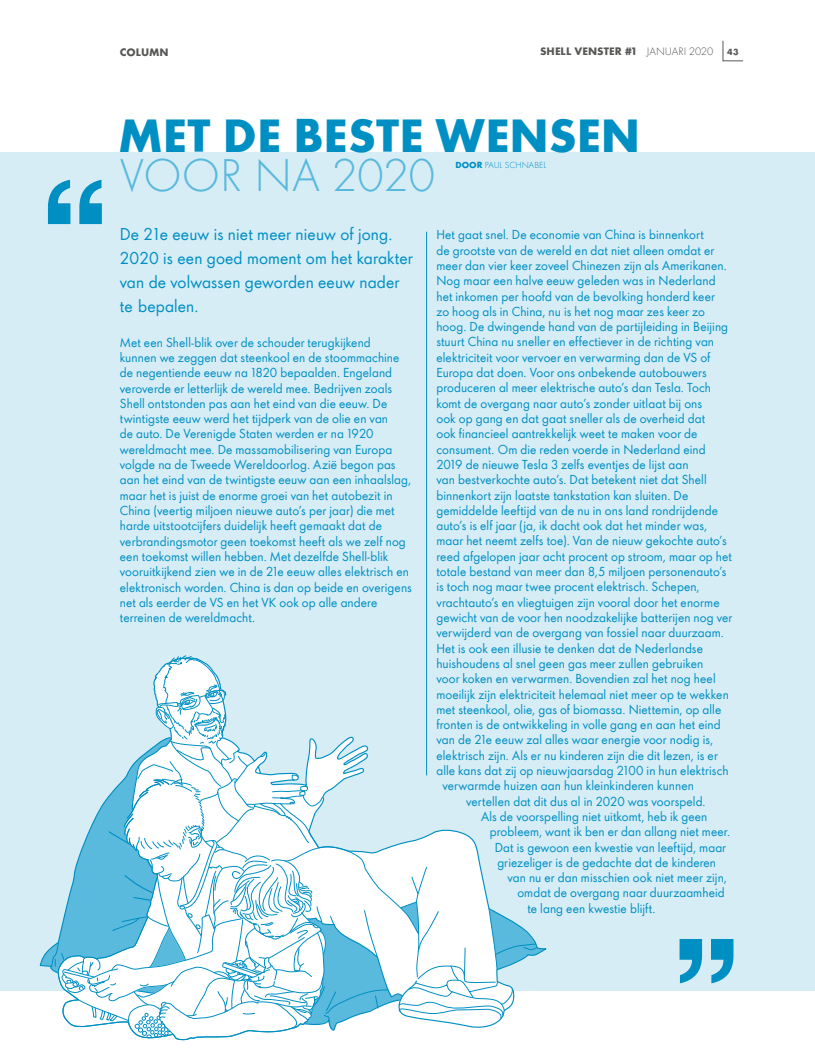
<style>
.page{position:relative;width:815px;height:1063px;background:#fff}
.page>*{position:absolute;margin:0;border:0;box-sizing:border-box;transform-origin:0 0}
.t1{font:700 43.38px "Shell";color:#008fc3}
.t2{font:300 42.5px "Shell";color:#59b9dc}
.t3{font:15.62px/23.8px "Shell";letter-spacing:.01em;color:#008fc3}
.t4{font:11.88px/15.2px "Shell";letter-spacing:.005em;color:#008fc3}
.t5{font:700 10px "Shell";letter-spacing:.01em;color:#575756}
.t6{font:300 8.12px "Shell";color:#008fc3}
.t7{font:700 8.12px "Shell";color:#575756}
.s1{font-weight:300}
.s2{font-weight:700}
</style>
<div class="page">
<div style="left:0;top:152px;width:815px;height:839px;background:#d7edf6"></div>
<svg style="left:680px;top:939px;width:53px;height:44px"></svg>
<svg style="left:48px;top:180px;width:54px;height:44px"></svg>
<svg style="left:722px;top:40px;width:21px;height:21px"></svg>
<hr style="left:426px;top:232px;width:1px;height:543px;background:#008fc3">
<svg style="left:51px;top:655px;width:495px;height:386px"></svg>
<p class="t5" style="left:120px;top:44px;width:50px">COLUMN</p>
<p class="t5" style="left:540px;top:43px;width:175px">SHELL VENSTER #1 <span class="s1">JANUARI 2020</span></p>
<p class="t7" style="left:727px;top:45px;width:13px">43</p>
<h1 class="t1" style="left:118px;top:100px;width:524px">MET DE BESTE WENSEN</h1>
<h2 class="t2" style="left:120px;top:145px;width:317px">VOOR NA 2020</h2>
<p class="t6" style="left:455px;top:159px;width:92px"><span class="s2">DOOR</span> PAUL SCHNABEL</p>
<h3 class="t3" style="left:120px;top:222px;width:295px">De 21e eeuw is niet meer nieuw of jong.<br>2020 is een goed moment om het karakter van de volwassen geworden eeuw nader te bepalen.</h3>
<p class="t4" style="left:120px;top:334px;width:294px">Met een Shell-blik over de schouder terugkijkend<br>kunnen we zeggen dat steenkool en de stoommachine de negentiende eeuw na 1820 bepaalden. Engeland veroverde er letterlijk de wereld mee. Bedrijven zoals Shell ontstonden pas aan het eind van die eeuw. De twintigste eeuw werd het tijdperk van de olie en van<br>de auto. De Verenigde Staten werden er na 1920 wereldmacht mee. De massamobilisering van Europa volgde na de Tweede Wereldoorlog. Azië begon pas aan het eind van de twintigste eeuw aan een inhaalslag, maar het is juist de enorme groei van het autobezit in China (veertig miljoen nieuwe auto’s per jaar) die met harde uitstootcijfers duidelijk heeft gemaakt dat de verbrandingsmotor geen toekomst heeft als we zelf nog een toekomst willen hebben. Met dezelfde Shell-blik vooruitkijkend zien we in de 21e eeuw alles elektrisch en elektronisch worden. China is dan op beide en overigens net als eerder de VS en het VK ook op alle andere terreinen de wereldmacht.</p>
<p class="t4" style="left:436px;top:227px;width:269px">Het gaat snel. De economie van China is binnenkort</p>
<p class="t4" style="left:436px;top:242px;width:279px">de grootste van de wereld en dat niet alleen omdat er</p>
<p class="t4" style="left:436px;top:257px;width:292px">meer dan vier keer zoveel Chinezen zijn als Amerikanen.</p>
<p class="t4" style="left:436px;top:272px;width:281px">Nog maar een halve eeuw geleden was in Nederland</p>
<p class="t4" style="left:436px;top:288px;width:280px">het inkomen per hoofd van de bevolking honderd keer</p>
<p class="t4" style="left:436px;top:303px;width:270px">zo hoog als in China, nu is het nog maar zes keer zo</p>
<p class="t4" style="left:436px;top:318px;width:293px">hoog. De dwingende hand van de partijleiding in Beijing</p>
<p class="t4" style="left:436px;top:334px;width:279px">stuurt China nu sneller en effectiever in de richting van</p>
<p class="t4" style="left:436px;top:349px;width:276px">elektriciteit voor vervoer en verwarming dan de VS of</p>
<p class="t4" style="left:436px;top:364px;width:272px">Europa dat doen. Voor ons onbekende autobouwers</p>
<p class="t4" style="left:436px;top:380px;width:276px">produceren al meer elektrische auto’s dan Tesla. Toch</p>
<p class="t4" style="left:436px;top:395px;width:267px">komt de overgang naar auto’s zonder uitlaat bij ons</p>
<p class="t4" style="left:436px;top:410px;width:270px">ook op gang en dat gaat sneller als de overheid dat</p>
<p class="t4" style="left:436px;top:425px;width:263px">ook financieel aantrekkelijk weet te maken voor de</p>
<p class="t4" style="left:436px;top:441px;width:271px">consument. Om die reden voerde in Nederland eind</p>
<p class="t4" style="left:436px;top:456px;width:254px">2019 de nieuwe Tesla 3 zelfs eventjes de lijst aan</p>
<p class="t4" style="left:436px;top:471px;width:272px">van bestverkochte auto’s. Dat betekent niet dat Shell</p>
<p class="t4" style="left:436px;top:487px;width:253px">binnenkort zijn laatste tankstation kan sluiten. De</p>
<p class="t4" style="left:436px;top:502px;width:283px">gemiddelde leeftijd van de nu in ons land rondrijdende</p>
<p class="t4" style="left:436px;top:517px;width:272px">auto’s is elf jaar (ja, ik dacht ook dat het minder was,</p>
<p class="t4" style="left:436px;top:533px;width:292px">maar het neemt zelfs toe). Van de nieuw gekochte auto’s</p>
<p class="t4" style="left:436px;top:548px;width:297px">reed afgelopen jaar acht procent op stroom, maar op het</p>
<p class="t4" style="left:436px;top:563px;width:292px">totale bestand van meer dan 8,5 miljoen personenauto’s</p>
<p class="t4" style="left:436px;top:579px;width:265px">is toch nog maar twee procent elektrisch. Schepen,</p>
<p class="t4" style="left:436px;top:594px;width:285px">vrachtauto’s en vliegtuigen zijn vooral door het enorme</p>
<p class="t4" style="left:436px;top:609px;width:297px">gewicht van de voor hen noodzakelijke batterijen nog ver</p>
<p class="t4" style="left:436px;top:624px;width:289px">verwijderd van de overgang van fossiel naar duurzaam.</p>
<p class="t4" style="left:436px;top:640px;width:268px">Het is ook een illusie te denken dat de Nederlandse</p>
<p class="t4" style="left:436px;top:655px;width:269px">huishoudens al snel geen gas meer zullen gebruiken</p>
<p class="t4" style="left:436px;top:670px;width:281px">voor koken en verwarmen. Bovendien zal het nog heel</p>
<p class="t4" style="left:436px;top:686px;width:294px">moeilijk zijn elektriciteit helemaal niet meer op te wekken</p>
<p class="t4" style="left:436px;top:701px;width:286px">met steenkool, olie, gas of biomassa. Niettemin, op alle</p>
<p class="t4" style="left:436px;top:716px;width:286px">fronten is de ontwikkeling in volle gang en aan het eind</p>
<p class="t4" style="left:436px;top:732px;width:278px">van de 21e eeuw zal alles waar energie voor nodig is,</p>
<p class="t4" style="left:436px;top:747px;width:283px">elektrisch zijn. Als er nu kinderen zijn die dit lezen, is er</p>
<p class="t4" style="left:436px;top:762px;width:294px">alle kans dat zij op nieuwjaarsdag 2100 in hun elektrisch</p>
<p class="t4" style="left:442px;top:778px;width:253px">verwarmde huizen aan hun kleinkinderen kunnen</p>
<p class="t4" style="left:466px;top:793px;width:241px">vertellen dat dit dus al in 2020 was voorspeld.</p>
<p class="t4" style="left:481px;top:808px;width:228px">Als de voorspelling niet uitkomt, heb ik geen</p>
<p class="t4" style="left:490px;top:823px;width:242px">probleem, want ik ben er dan allang niet meer.</p>
<p class="t4" style="left:495px;top:839px;width:233px">Dat is gewoon een kwestie van leeftijd, maar</p>
<p class="t4" style="left:497px;top:854px;width:220px">griezeliger is de gedachte dat de kinderen</p>
<p class="t4" style="left:507px;top:869px;width:221px">van nu er dan misschien ook niet meer zijn,</p>
<p class="t4" style="left:517px;top:885px;width:209px">omdat de overgang naar duurzaamheid</p>
<p class="t4" style="left:527px;top:900px;width:130px">te lang een kwestie blijft.</p>
</div>
